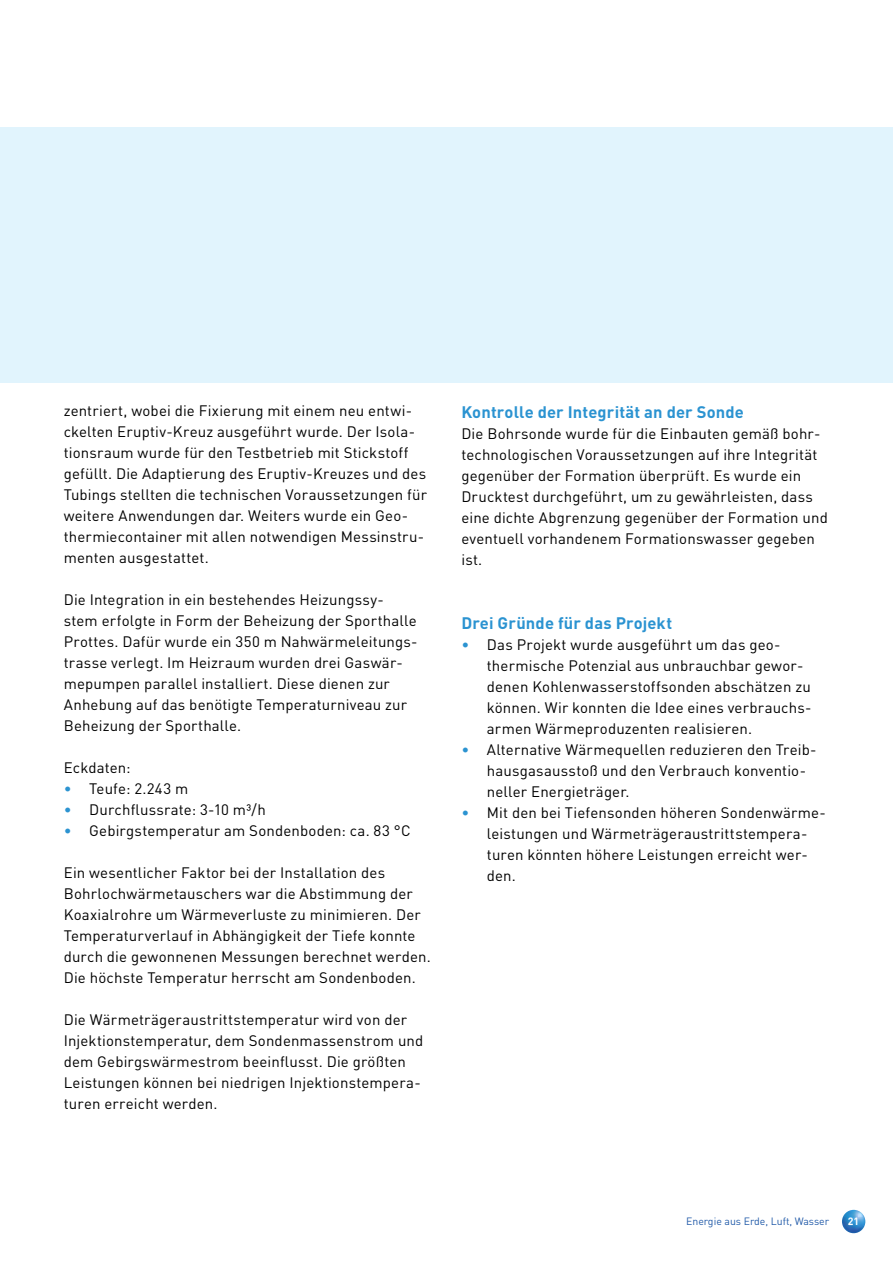
<style>
.page{position:relative;width:893px;height:1263px;background:#fff}
.page>*{position:absolute;margin:0;border:0;box-sizing:border-box;transform-origin:0 0}
.t1{font:700 16.5px "DIN";letter-spacing:.01em;color:#2b93d1}
.t2{font:15px/21px "DIN";letter-spacing:.01em;color:#000}
.t3{font:10.5px "DIN";color:#225ba9}
.t4{font:700 10.5px "DIN";color:#fff}
.s1{color:#2b93d1}
</style>
<div class="page">
<img style="left:842px;top:1210px;width:23px;height:23px;border-radius:12px">
<div style="left:0;top:128px;width:893px;height:255px;background:#e1f4fd"></div>
<p class="t2" style="left:64px;top:400px;width:365px">zentriert, wobei die Fixierung mit einem neu entwi&shy;ckelten Eruptiv-Kreuz ausgeführt wurde. Der Isola&shy;tionsraum wurde für den Testbetrieb mit Stickstoff gefüllt. Die Adaptierung des Eruptiv-Kreuzes und des Tubings stellten die technischen Voraussetzungen für weitere Anwendungen dar. Weiters wurde ein Geo&shy;thermiecontainer mit allen notwendigen Messinstru&shy;menten ausgestattet.</p>
<p class="t2" style="left:64px;top:589px;width:355px">Die Integration in ein bestehendes Heizungssy&shy;stem erfolgte in Form der Beheizung der Sporthalle Prottes. Dafür wurde ein 350 m Nahwärmeleitungs&shy;trasse verlegt. Im Heizraum wurden drei Gaswär&shy;mepumpen parallel installiert. Diese dienen zur Anhebung auf das benötigte Temperaturniveau zur Beheizung der Sporthalle.</p>
<p class="t2" style="left:64px;top:757px;width:68px">Eckdaten:</p>
<p class="t2" style="left:64px;top:778px;width:126px"><span class="s1">•</span> Teufe: 2.243 m</p>
<p class="t2" style="left:64px;top:799px;width:203px"><span class="s1">•</span> Durchflussrate: 3-10 m³/h</p>
<p class="t2" style="left:64px;top:820px;width:348px"><span class="s1">•</span> Gebirgstemperatur am Sondenboden: ca. 83 °C</p>
<p class="t2" style="left:64px;top:862px;width:369px">Ein wesentlicher Faktor bei der Installation des Bohrlochwärmetauschers war die Abstimmung der Koaxialrohre um Wärmeverluste zu minimieren. Der Temperaturverlauf in Abhängigkeit der Tiefe konnte durch die gewonnenen Messungen berechnet werden.<br>Die höchste Temperatur herrscht am Sondenboden.</p>
<p class="t2" style="left:64px;top:1009px;width:361px">Die Wärmeträgeraustrittstemperatur wird von der Injektionstemperatur, dem Sondenmassenstrom und dem Gebirgswärmestrom beeinflusst. Die größten Leistungen können bei niedrigen Injektionstempera&shy;turen erreicht werden.</p>
<p class="t1" style="left:461px;top:401px;width:284px">Kontrolle der Integrität an der Sonde</p>
<p class="t2" style="left:461px;top:422px;width:368px">Die Bohrsonde wurde für die Einbauten gemäß bohr&shy;technologischen Voraussetzungen auf ihre Integrität gegenüber der Formation überprüft. Es wurde ein Drucktest durchgeführt, um zu gewährleisten, dass eine dichte Abgrenzung gegenüber der Formation und eventuell vorhandenem Formationswasser gegeben ist.</p>
<p class="t1" style="left:461px;top:612px;width:212px">Drei Gründe für das Projekt</p>
<p class="t2" style="left:487px;top:634px;width:326px;text-indent:-26px"><span class="s1">•</span> Das Projekt wurde ausgeführt um das geo&shy;thermische Potenzial aus unbrauchbar gewor&shy;denen Kohlenwasserstoffsonden abschätzen zu können. Wir konnten die Idee eines verbrauchs&shy;armen Wärmeproduzenten realisieren.</p>
<p class="t2" style="left:487px;top:739px;width:331px;text-indent:-26px"><span class="s1">•</span> Alternative Wärmequellen reduzieren den Treib&shy;hausgasausstoß und den Verbrauch konventio&shy;neller Energieträger.</p>
<p class="t2" style="left:487px;top:802px;width:341px;text-indent:-26px"><span class="s1">•</span> Mit den bei Tiefensonden höheren Sondenwärme&shy;leistungen und Wärmeträgeraustrittstempera&shy;turen könnten höhere Leistungen erreicht wer&shy;den.</p>
<p class="t3" style="left:686px;top:1214px;width:145px">Energie aus Erde, Luft, Wasser</p>
<p class="t4" style="left:848px;top:1214px;width:13px">21</p>
</div>
